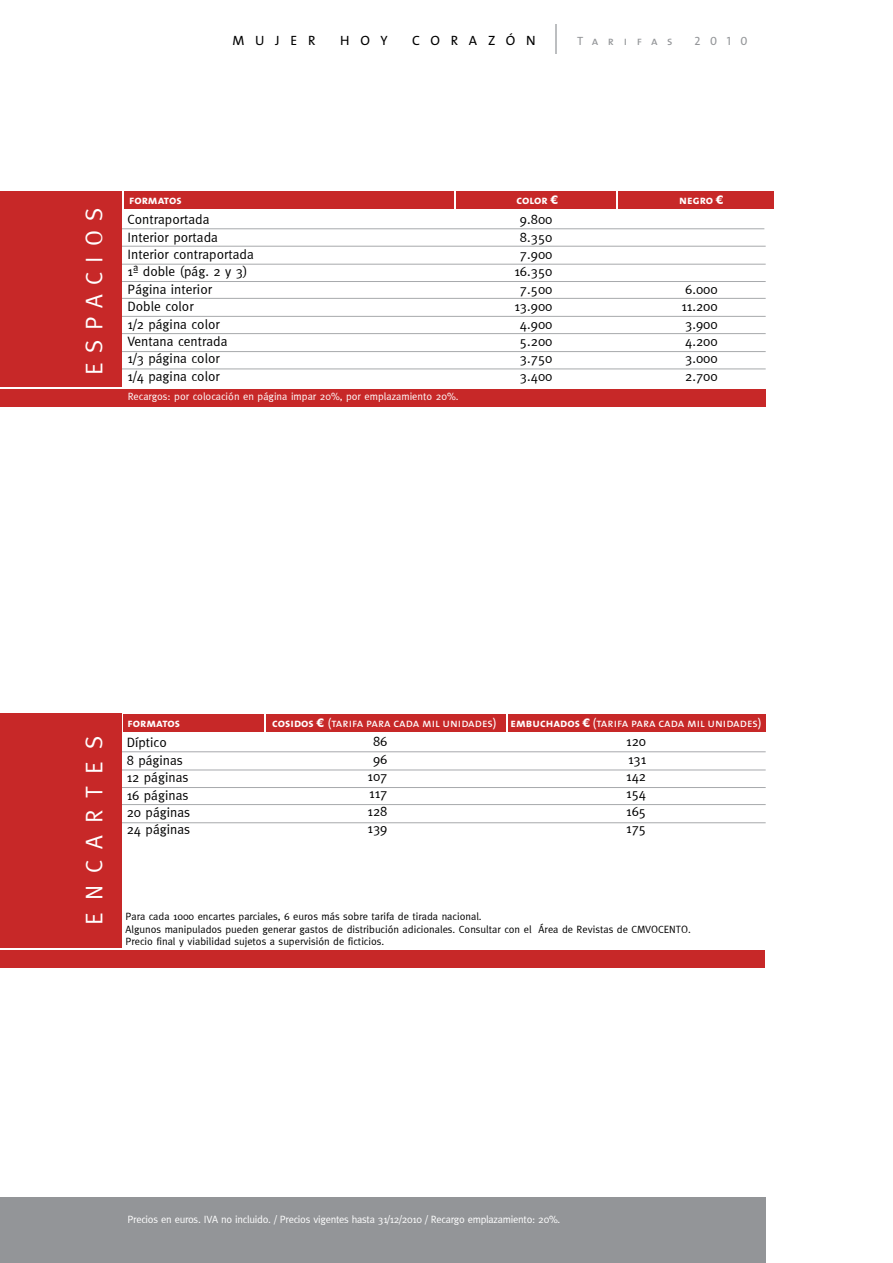
<style>
.page{position:relative;width:893px;height:1263px;background:#fff}
.page>*{position:absolute;margin:0;border:0;box-sizing:border-box;transform-origin:0 0}
.t1{font:24px "Meta";letter-spacing:.5em;color:#fff}
.t2{font:24px "Meta";letter-spacing:.4em;color:#fff}
.t3{font:13.5px/17.4px "Meta";color:#000}
.t4{font:13.5px "The Sans Caps";letter-spacing:.795em;color:#000}
.t5{font:12px "The Sans Caps";color:#fff}
.t6{font:12px "The Sans Bold Caps";color:#fff}
.t7{font:12px "The Sans Caps";letter-spacing:.8em;color:#939598}
.t8{font:10.5px/12.6px "Meta";color:#000}
.t9{font:10.5px "Meta";letter-spacing:-.025em;color:#fff}
.t10{font:10.5px "Meta";color:#fff}
.s1{font-family:"Futura BT";font-weight:700}
.s2{font-family:"The Sans Bold Caps"}
</style>
<div class="page">
<div style="left:0;top:1198px;width:766px;height:65px;background:#939598"></div>
<div style="left:124px;top:191px;width:330px;height:18px;background:#c72828"></div>
<div style="left:456px;top:191px;width:159px;height:18px;background:#c72828"></div>
<div style="left:618px;top:191px;width:155px;height:18px;background:#c72828"></div>
<div style="left:0;top:389px;width:765px;height:17px;background:#c72828"></div>
<hr style="left:122px;top:229px;width:642px;height:1px;background:#a7a9ac">
<hr style="left:112px;top:264px;width:654px;height:1px;background:#a7a9ac">
<hr style="left:112px;top:351px;width:654px;height:1px;background:#a7a9ac">
<hr style="left:112px;top:316px;width:654px;height:1px;background:#a7a9ac">
<hr style="left:112px;top:298px;width:654px;height:1px;background:#a7a9ac">
<hr style="left:112px;top:246px;width:654px;height:1px;background:#a7a9ac">
<hr style="left:112px;top:333px;width:654px;height:1px;background:#a7a9ac">
<hr style="left:112px;top:281px;width:654px;height:1px;background:#a7a9ac">
<hr style="left:112px;top:369px;width:654px;height:1px;background:#a7a9ac">
<div style="left:0;top:191px;width:122px;height:195px;background:#c72828"></div>
<svg style="left:555px;top:25px;width:1px;height:29px"></svg>
<div style="left:0;top:950px;width:765px;height:18px;background:#c72828"></div>
<div style="left:123px;top:714px;width:140px;height:17px;background:#c72828"></div>
<div style="left:266px;top:714px;width:239px;height:17px;background:#c72828"></div>
<div style="left:508px;top:714px;width:258px;height:17px;background:#c72828"></div>
<hr style="left:112px;top:770px;width:654px;height:1px;background:#a7a9ac">
<hr style="left:112px;top:822px;width:654px;height:1px;background:#a7a9ac">
<hr style="left:112px;top:804px;width:654px;height:1px;background:#a7a9ac">
<hr style="left:112px;top:751px;width:654px;height:1px;background:#a7a9ac">
<hr style="left:112px;top:787px;width:654px;height:1px;background:#a7a9ac">
<div style="left:0;top:714px;width:121px;height:234px;background:#c72828"></div>
<p class="t4" style="left:232px;top:29px;width:85px">MUJER</p>
<p class="t4" style="left:340px;top:29px;width:49px">HOY</p>
<p class="t4" style="left:412px;top:29px;width:125px">CORAZÓN</p>
<p class="t7" style="left:577px;top:31px;width:97px">Tarifas</p>
<p class="t7" style="left:694px;top:31px;width:55px">2010</p>
<h1 class="t2" style="left:80px;top:375px;width:169px;rotate:-90deg">ESPACIOS</h1>
<p class="t6" style="left:129px;top:189px;width:54px">formatos</p>
<p class="t6" style="left:516px;top:190px;width:43px">color <span class="s1">€</span></p>
<p class="t6" style="left:679px;top:190px;width:46px">negro <span class="s1">€</span></p>
<p class="t3" style="left:128px;top:211px;width:128px">Contraportada<br>Interior portada<br>Interior contraportada<br>1ª doble (pág. 2 y 3)<br>Página interior<br>Doble color<br>1/2 página color<br>Ventana centrada<br>1/3 página color<br>1/4 pagina color</p>
<p class="t3" style="left:514px;top:211px;width:39px;text-align:center">9.800<br>8.350<br>7.900<br>16.350<br>7.500<br>13.900<br>4.900<br>5.200<br>3.750<br>3.400</p>
<p class="t10" style="left:128px;top:390px;width:332px">Recargos: por colocación en página impar 20%, por emplazamiento 20%.</p>
<p class="t3" style="left:681px;top:280px;width:38px;text-align:justify">6.000<br>11.200<br>3.900<br>4.200<br>3.000<br>2.700</p>
<h1 class="t1" style="left:80px;top:925px;width:191px;rotate:-90deg">ENCARTES</h1>
<p class="t6" style="left:128px;top:713px;width:54px">formatos</p>
<p class="t5" style="left:272px;top:713px;width:491px"><span class="s2">cosidos</span> <span class="s1">€</span> (tarifa para cada mil unidades) <span class="s2">embuchados</span> <span class="s1">€</span> (tarifa para cada mil unidades)</p>
<p class="t3" style="left:368px;top:733px;width:21px;text-align:center">86<br>96<br>107<br>117<br>128<br>139</p>
<p class="t3" style="left:127px;top:734px;width:65px">Díptico<br>8 páginas<br>12 páginas<br>16 páginas<br>20 páginas<br>24 páginas</p>
<p class="t3" style="left:626px;top:733px;width:21px;text-align:justify">120<br>131<br>142<br>154<br>165<br>175</p>
<p class="t8" style="left:125px;top:910px;width:567px">Para cada 1000 encartes parciales, 6 euros más sobre tarifa de tirada nacional.<br>Algunos manipulados pueden generar gastos de distribución adicionales. Consultar con el Área de Revistas de CMVOCENTO.<br>Precio final y viabilidad sujetos a supervisión de ficticios.</p>
<p class="t9" style="left:128px;top:1213px;width:434px">Precios en euros. IVA no incluido. / Precios vigentes hasta 31/12/2010 / Recargo emplazamiento: 20%.</p>
</div>
